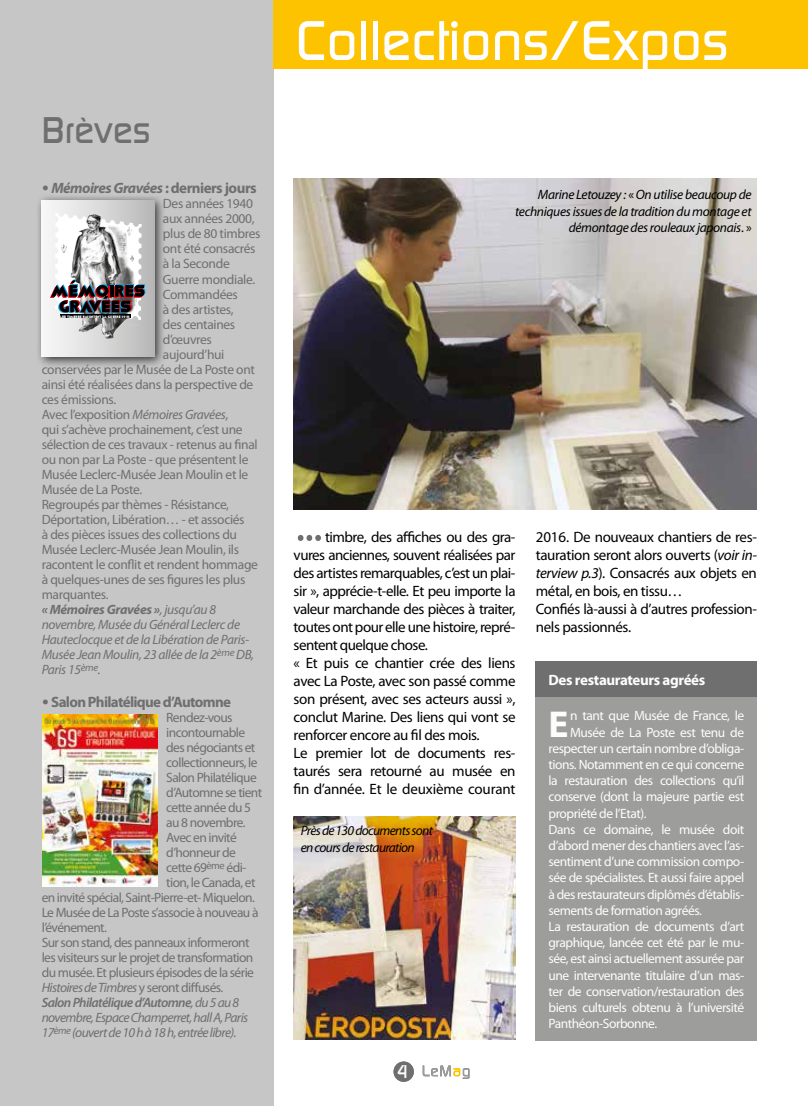
<style>
.page{position:relative;width:808px;height:1106px;background:#fff}
.page>*{position:absolute;margin:0;border:0;box-sizing:border-box;transform-origin:0 0}
.t1{font:500 54px "Dicot";color:#fdfdfe}
.t2{font:700 37.5px "Myriad Pro";color:#fdfdfe}
.t3{font:500 36px "Dicot";color:#706f6f}
.t4{font:500 18px "Dicot";color:#fdfdfe}
.t5{font:15px/18px "Myriad Pro";letter-spacing:-.025em;color:#000}
.t6{font:italic 700 15px "Myriad Pro";letter-spacing:-.035em;color:#706f6f}
.t7{font:700 15px "Myriad Pro";letter-spacing:-.045em;color:#706f6f}
.t8{font:700 15px "Myriad Pro";letter-spacing:-.025em;color:#fdfdfe}
.t9{font:13.5px "Myriad Pro";letter-spacing:-.025em;color:#706f6f}
.t10{font:13.5px "Myriad Pro";letter-spacing:-.035em;color:#fdfdfe}
.t11{font:13.5px "Myriad Pro";letter-spacing:-.045em;color:#706f6f}
.t12{font:italic 13.5px "Myriad Pro";letter-spacing:-.03em;color:#706f6f}
.t13{font:italic 13.5px/16.2px "Myriad Pro";letter-spacing:-.025em;color:#000;text-align:right}
.t14{font:italic 13.5px/16.2px "Myriad Pro";letter-spacing:-.05em;color:#000}
.t15{font:italic 600 13.5px "Myriad Pro";letter-spacing:-.045em;color:#706f6f}
.t16{font:italic 700 13.5px "Myriad Pro";letter-spacing:-.025em;color:#706f6f}
.t17{font:3.45px "Viafont";letter-spacing:-.025em;color:#fff}
.s1{font-family:"DIN Bold";font-weight:400;font-style:normal}
.s2{font-style:normal}
.s3{font-style:italic}
.s4{font-weight:400}
.s5{font-family:"DIN Bold";font-weight:400}
.s6{font-family:"Bauhaus 93"}
</style>
<div class="page">
<div style="left:0;top:0;width:274px;height:1106px;background:#c6c6c6"></div>
<div style="left:274px;top:0;width:534px;height:68px;background:#fdc300"></div>
<div style="left:536px;top:660px;width:221px;height:37px;background:#706f6f"></div>
<div style="left:536px;top:697px;width:221px;height:344px;background:#9d9d9c"></div>
<img style="left:293px;top:179px;width:464px;height:330px">
<img style="left:293px;top:816px;width:222px;height:223px">
<svg style="left:298px;top:535px;width:23px;height:6px"></svg>
<div style="left:36px;top:194px;width:131px;height:175px;background:#000;opacity:.75"></div>
<div style="left:42px;top:200px;width:112px;height:156px;background:linear-gradient(to right,#fbfbfb,#b9b9b9)"></div>
<img style="left:71px;top:211px;width:66px;height:128px">
<svg style="left:50px;top:213px;width:95px;height:112px"></svg>
<img style="left:42px;top:714px;width:116px;height:172px">
<svg style="left:423px;top:1065px;width:46px;height:13px"></svg>
<div style="left:394px;top:1061px;width:20px;height:20px;background:#706f6f;border-radius:50%"></div>
<h3 class="t3" style="left:42px;top:110px;width:110px">Brèves</h3>
<p class="t6" style="left:42px;top:179px;width:216px"><span class="s1">•</span> Mémoires Gravées <span class="s2">: derniers jours</span></p>
<p class="t9" style="left:163px;top:196px;width:92px">Des années 1940</p>
<p class="t9" style="left:163px;top:211px;width:93px">aux années 2000,</p>
<p class="t9" style="left:163px;top:226px;width:99px">plus de 80 timbres</p>
<p class="t9" style="left:163px;top:241px;width:94px">ont été consacrés</p>
<p class="t9" style="left:163px;top:256px;width:68px">à la Seconde</p>
<p class="t9" style="left:163px;top:271px;width:94px">Guerre mondiale.</p>
<p class="t9" style="left:163px;top:286px;width:77px">Commandées</p>
<p class="t9" style="left:163px;top:301px;width:72px">à des artistes,</p>
<p class="t9" style="left:163px;top:316px;width:74px">des centaines</p>
<p class="t9" style="left:163px;top:331px;width:51px">d’œuvres</p>
<p class="t9" style="left:163px;top:346px;width:63px">aujourd’hui</p>
<p class="t9" style="left:42px;top:361px;width:215px">conservées par le Musée de La Poste ont</p>
<p class="t9" style="left:42px;top:376px;width:213px">ainsi été réalisées dans la perspective de</p>
<p class="t9" style="left:42px;top:391px;width:76px">ces émissions.</p>
<p class="t9" style="left:42px;top:406px;width:188px">Avec l’exposition <span class="s3">Mémoires Gravées</span>,</p>
<p class="t9" style="left:42px;top:421px;width:202px">qui s’achève prochainement, c’est une</p>
<p class="t9" style="left:42px;top:436px;width:218px">sélection de ces travaux - retenus au final</p>
<p class="t9" style="left:42px;top:451px;width:208px">ou non par La Poste - que présentent le</p>
<p class="t9" style="left:42px;top:466px;width:208px">Musée Leclerc-Musée Jean Moulin et le</p>
<p class="t9" style="left:42px;top:481px;width:102px">Musée de La Poste.</p>
<p class="t9" style="left:42px;top:496px;width:189px">Regroupés par thèmes - Résistance,</p>
<p class="t9" style="left:42px;top:510px;width:204px">Déportation, Libération… - et associés</p>
<p class="t9" style="left:42px;top:525px;width:197px">à des pièces issues des collections du</p>
<p class="t9" style="left:42px;top:540px;width:199px">Musée Leclerc-Musée Jean Moulin, ils</p>
<p class="t9" style="left:42px;top:555px;width:218px">racontent le conflit et rendent hommage</p>
<p class="t9" style="left:42px;top:570px;width:205px">à quelques-unes de ses figures les plus</p>
<p class="t9" style="left:42px;top:585px;width:68px">marquantes.</p>
<p class="t16" style="left:42px;top:600px;width:176px">« Mémoires Gravées »<span class="s4">, jusqu’au 8</span></p>
<p class="t12" style="left:42px;top:615px;width:200px">novembre, Musée du Général Leclerc de</p>
<p class="t12" style="left:42px;top:630px;width:209px">Hauteclocque et de la Libération de Paris-</p>
<p class="t12" style="left:42px;top:645px;width:214px">Musée Jean Moulin, 23 allée de la 2<sup>ème</sup> DB,</p>
<p class="t12" style="left:42px;top:661px;width:61px">Paris 15<sup>ème</sup>.</p>
<p class="t7" style="left:42px;top:692px;width:191px"><span class="s5">•</span> Salon Philatélique d’Automne</p>
<p class="t11" style="left:166px;top:709px;width:68px">Rendez-vous</p>
<p class="t11" style="left:166px;top:724px;width:80px">incontournable</p>
<p class="t11" style="left:166px;top:739px;width:91px">des négociants et</p>
<p class="t11" style="left:166px;top:754px;width:93px">collectionneurs, le</p>
<p class="t11" style="left:166px;top:769px;width:92px">Salon Philatélique</p>
<p class="t11" style="left:166px;top:784px;width:97px">d’Automne se tient</p>
<p class="t11" style="left:166px;top:799px;width:86px">cette année du 5</p>
<p class="t11" style="left:166px;top:814px;width:81px">au 8 novembre.</p>
<p class="t11" style="left:166px;top:829px;width:72px">Avec en invité</p>
<p class="t11" style="left:166px;top:844px;width:71px">d’honneur de</p>
<p class="t11" style="left:166px;top:859px;width:82px">cette 69<sup>ème</sup> édi-</p>
<p class="t11" style="left:166px;top:874px;width:91px">tion, le Canada, et</p>
<p class="t11" style="left:42px;top:889px;width:215px">en invité spécial, Saint-Pierre-et- Miquelon.</p>
<p class="t11" style="left:42px;top:904px;width:218px">Le Musée de La Poste s’associe à nouveau à</p>
<p class="t11" style="left:42px;top:919px;width:67px">l’événement.</p>
<p class="t11" style="left:42px;top:934px;width:209px">Sur son stand, des panneaux informeront</p>
<p class="t11" style="left:42px;top:949px;width:213px">les visiteurs sur le projet de transformation</p>
<p class="t11" style="left:42px;top:964px;width:214px">du musée. Et plusieurs épisodes de la série</p>
<p class="t12" style="left:42px;top:979px;width:183px">Histoires de Timbres <span class="s2">y seront diffusés.</span></p>
<p class="t15" style="left:42px;top:993px;width:199px">Salon Philatélique d’Automne<span class="s4">, du 5 au 8</span></p>
<p class="t12" style="left:42px;top:1009px;width:208px">novembre, Espace Champerret, hall A, Paris</p>
<p class="t12" style="left:42px;top:1024px;width:196px">17<sup>ème</sup> (ouvert de 10 h à 18 h, entrée libre).</p>
<p class="t17" style="left:60px;top:314px;width:71px">LES TIMBRES RACONTENT LA GUERRE <span class="s6">39-45</span></p>
<h1 class="t1" style="left:295px;top:10px;width:435px">Collections/Expos</h1>
<p class="t13" style="left:515px;top:186px;width:238px">Marine Letouzey : <span class="s2">«</span> On utilise beaucoup de techniques issues de la tradition du montage et démontage des rouleaux japonais<span class="s2">. »</span></p>
<p class="t5" style="left:294px;top:527px;width:223px;text-indent:32px">timbre, des affiches ou des gra&shy;vures anciennes, souvent réalisées par des artistes remarquables, c’est un plai&shy;sir », apprécie-t-elle. Et peu importe la valeur marchande des pièces à traiter, toutes ont pour elle une histoire, repré&shy;sentent quelque chose.<br>« Et puis ce chantier crée des liens avec La Poste, avec son passé comme son présent, avec ses acteurs aussi », conclut Marine. Des liens qui vont se renforcer encore au fil des mois.<br>Le premier lot de documents res&shy;taurés sera retourné au musée en fin d’année. Et le deuxième courant</p>
<p class="t14" style="left:301px;top:822px;width:134px">Près de 130 documents sont en cours de restauration</p>
<p class="t4" style="left:398px;top:1060px;width:13px">4</p>
<p class="t5" style="left:536px;top:527px;width:223px">2016. De nouveaux chantiers de res&shy;tauration seront alors ouverts (<span class="s3">voir in&shy;terview p.3</span>). Consacrés aux objets en métal, en bois, en tissu…<br>Confiés là-aussi à d’autres profession&shy;nels passionnés.</p>
<p class="t8" style="left:549px;top:670px;width:158px">Des restaurateurs agréés</p>
<h2 class="t2" style="left:549px;top:699px;width:22px">E</h2>
<p class="t10" style="left:570px;top:707px;width:176px">n tant que Musée de France, le</p>
<p class="t10" style="left:570px;top:723px;width:176px">Musée de La Poste est tenu de</p>
<p class="t10" style="left:549px;top:740px;width:197px">respecter un certain nombre d’obliga-</p>
<p class="t10" style="left:549px;top:756px;width:197px">tions. Notamment en ce qui concerne</p>
<p class="t10" style="left:549px;top:772px;width:197px">la restauration des collections qu’il</p>
<p class="t10" style="left:549px;top:788px;width:197px">conserve (dont la majeure partie est</p>
<p class="t10" style="left:549px;top:804px;width:99px">propriété de l’Etat).</p>
<p class="t10" style="left:549px;top:821px;width:197px">Dans ce domaine, le musée doit</p>
<p class="t10" style="left:549px;top:837px;width:197px">d’abord mener des chantiers avec l’as-</p>
<p class="t10" style="left:549px;top:853px;width:197px">sentiment d’une commission compo-</p>
<p class="t10" style="left:549px;top:869px;width:197px">sée de spécialistes. Et aussi faire appel</p>
<p class="t10" style="left:549px;top:885px;width:197px">à des restaurateurs diplômés d’établis-</p>
<p class="t10" style="left:549px;top:902px;width:155px">sements de formation agréés.</p>
<p class="t10" style="left:549px;top:918px;width:197px">La restauration de documents d’art</p>
<p class="t10" style="left:549px;top:934px;width:197px">graphique, lancée cet été par le mu-</p>
<p class="t10" style="left:549px;top:950px;width:197px">sée, est ainsi actuellement assurée par</p>
<p class="t10" style="left:549px;top:966px;width:197px">une intervenante titulaire d’un mas-</p>
<p class="t10" style="left:549px;top:983px;width:197px">ter de conservation/restauration des</p>
<p class="t10" style="left:549px;top:999px;width:197px">biens culturels obtenu à l’université</p>
<p class="t10" style="left:549px;top:1015px;width:110px">Panthéon-Sorbonne.</p>
</div>
